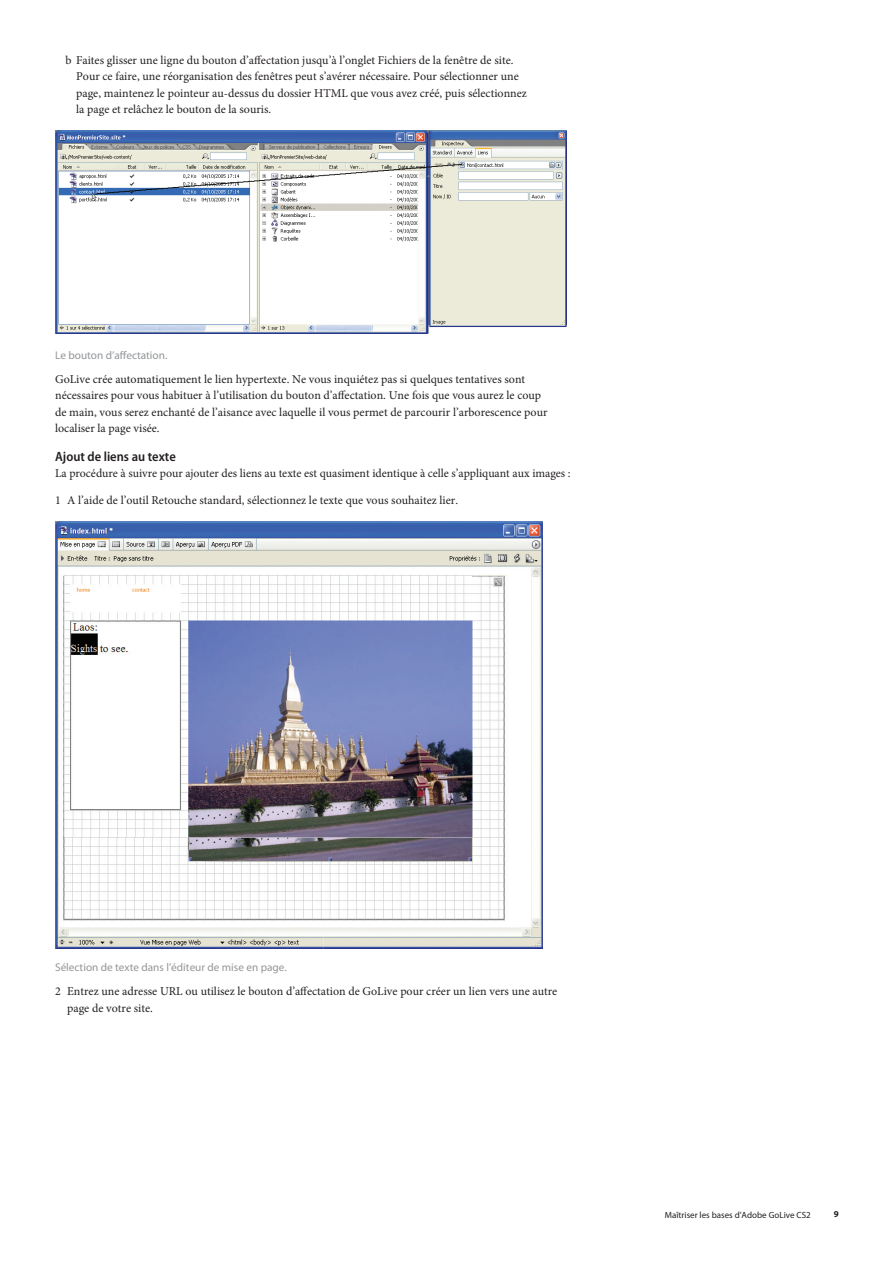
<style>
.page{position:relative;width:893px;height:1263px;background:#fff}
.page>*{position:absolute;margin:0;border:0;box-sizing:border-box;transform-origin:0 0}
.Text__Subhead{font:600 semi-condensed 13.5px "Myriad Pro";color:#231f20}
.Text{font:12px/16.5px "Minion Pro";color:#231f20}
.Text__Bulleted_Text{font:12px/16.5px "Minion Pro";color:#231f20}
.Text__Bulleted_List{font:12px/16.5px "Minion Pro";color:#231f20}
.t1{font:11.25px "Myriad Pro";color:#939598}
.t2{font:9px "Myriad Pro";color:#231f20}
</style>
<div class="page">
<img style="left:55px;top:130px;width:511px;height:204px">
<img style="left:55px;top:521px;width:488px;height:428px">
<p class="Text__Bulleted_Text" style="left:76px;top:52px;width:452px;text-indent:-10px">b Faites glisser une ligne du bouton d’affectation jusqu’à l’onglet Fichiers de la fenêtre de site.<br>Pour ce faire, une réorganisation des fenêtres peut s’avérer nécessaire. Pour sélectionner une page, maintenez le pointeur au-dessus du dossier HTML que vous avez créé, puis sélectionnez la page et relâchez le bouton de la souris.</p>
<p class="t1" style="left:55px;top:348px;width:114px">Le bouton d’affectation.</p>
<p class="Text" style="left:55px;top:370px;width:494px">GoLive crée automatiquement le lien hypertexte. Ne vous inquiétez pas si quelques tentatives sont nécessaires pour vous habituer à l’utilisation du bouton d’affectation. Une fois que vous aurez le coup de main, vous serez enchanté de l’aisance avec laquelle il vous permet de parcourir l’arborescence pour localiser la page visée.</p>
<p class="Text__Subhead" style="left:55px;top:449px;width:122px">Ajout de liens au texte</p>
<p class="Text" style="left:55px;top:465px;width:517px">La procédure à suivre pour ajouter des liens au texte est quasiment identique à celle s’appliquant aux images :</p>
<p class="Text__Bulleted_List" style="left:55px;top:492px;width:404px">1 A l’aide de l’outil Retouche standard, sélectionnez le texte que vous souhaitez lier.</p>
<p class="t1" style="left:55px;top:961px;width:233px">Sélection de texte dans l’éditeur de mise en page.</p>
<p class="Text__Bulleted_List" style="left:67px;top:983px;width:492px;text-indent:-12px">2 Entrez une adresse URL ou utilisez le bouton d’affectation de GoLive pour créer un lien vers une autre page de votre site.</p>
<p class="t2" style="left:665px;top:1210px;width:147px">Maîtriser les bases d’Adobe GoLive CS2</p>
</div>
